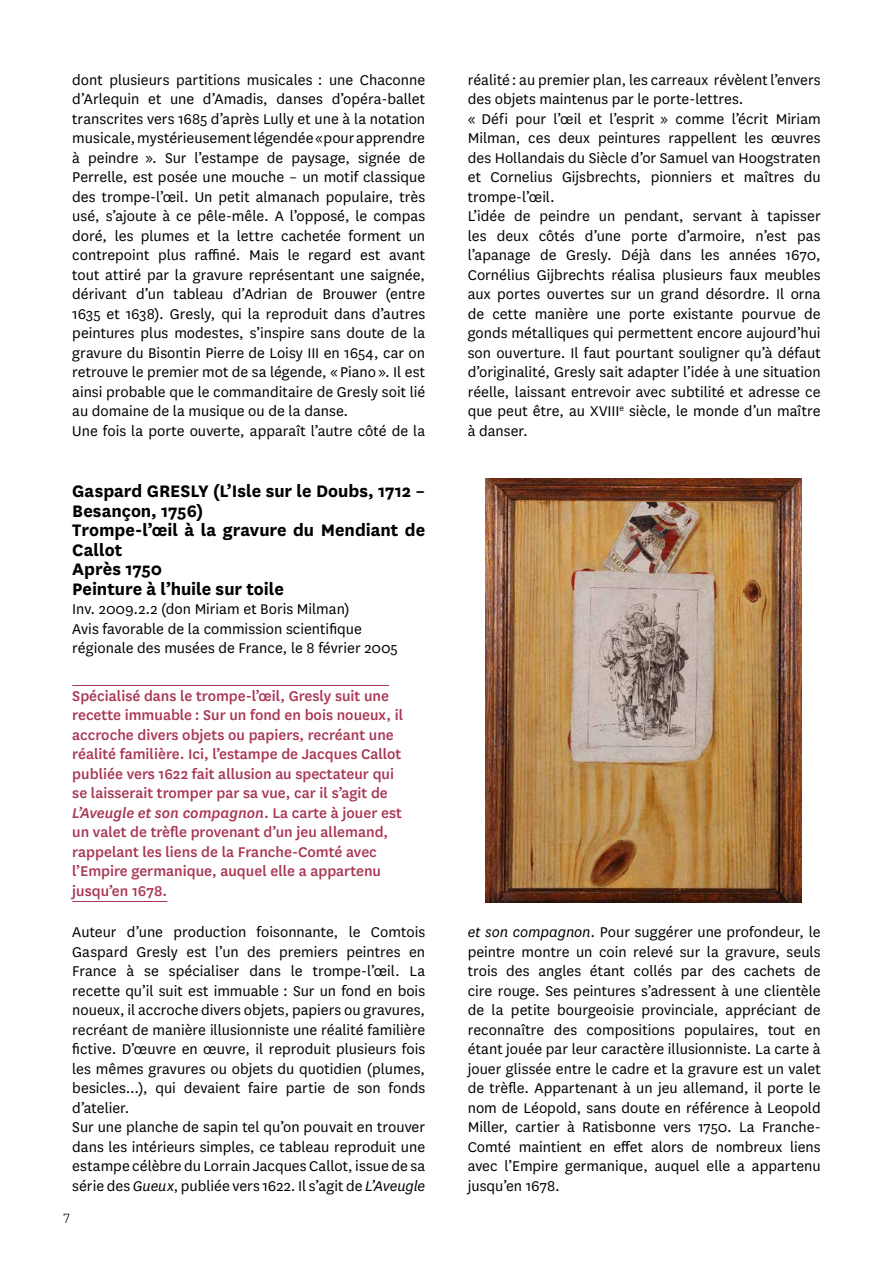
<style>
.page{position:relative;width:893px;height:1263px;background:#fff}
.page>*{position:absolute;margin:0;border:0;box-sizing:border-box;transform-origin:0 0}
.t1{font:700 19.5px/19.5px "National";letter-spacing:-.005em;color:#000}
.t2{font:16.5px/19.5px "National";color:#000}
.t3{font:500 16.5px/19.5px "National";color:#a93653}
.t4{font:300 15px "National";color:#000}
.s1{font-style:italic}
</style>
<div class="page">
<hr style="left:72px;top:685px;width:317px;height:1px;background:#a93653">
<hr style="left:72px;top:901px;width:95px;height:1px;background:#a93653">
<img style="left:486px;top:478px;width:316px;height:424px">
<p class="t2" style="left:72px;top:69px;width:354px">dont plusieurs partitions musicales : une Chaconne d’Arlequin et une d’Amadis, danses d’opéra-ballet transcrites vers 1685 d’après Lully et une à la notation musicale, mystérieusement légendée « pour apprendre à peindre ». Sur l’estampe de paysage, signée de Perrelle, est posée une mouche – un motif classique des trompe-l’œil. Un petit almanach populaire, très usé, s’ajoute à ce pêle-mêle. A l’opposé, le compas doré, les plumes et la lettre cachetée forment un contrepoint plus raffiné. Mais le regard est avant tout attiré par la gravure représentant une saignée, dérivant d’un tableau d’Adrian de Brouwer (entre 1635 et 1638). Gresly, qui la reproduit dans d’autres peintures plus modestes, s’inspire sans doute de la gravure du Bisontin Pierre de Loisy III en 1654, car on retrouve le premier mot de sa légende, « Piano ». Il est ainsi probable que le commanditaire de Gresly soit lié au domaine de la musique ou de la danse.<br>Une fois la porte ouverte, apparaît l’autre côté de la</p>
<p class="t2" style="left:468px;top:69px;width:354px">réalité : au premier plan, les carreaux révèlent l’envers des objets maintenus par le porte-lettres.<br>« Défi pour l’œil et l’esprit » comme l’écrit Miriam Milman, ces deux peintures rappellent les œuvres des Hollandais du Siècle d’or Samuel van Hoogstraten et Cornelius Gijsbrechts, pionniers et maîtres du trompe-l’œil.<br>L’idée de peindre un pendant, servant à tapisser les deux côtés d’une porte d’armoire, n’est pas l’apanage de Gresly. Déjà dans les années 1670, Cornélius Gijbrechts réalisa plusieurs faux meubles aux portes ouvertes sur un grand désordre. Il orna de cette manière une porte existante pourvue de gonds métalliques qui permettent encore aujourd’hui son ouverture. Il faut pourtant souligner qu’à défaut d’originalité, Gresly sait adapter l’idée à une situation réelle, laissant entrevoir avec subtilité et adresse ce que peut être, au XVIII<sup>e</sup> siècle, le monde d’un maître à danser.</p>
<p class="t1" style="left:72px;top:480px;width:354px">Gaspard GRESLY (L’Isle sur le Doubs, 1712 –<br>Besançon, 1756)<br>Trompe-l’œil à la gravure du Mendiant de<br>Callot<br>Après 1750<br>Peinture à l’huile sur toile</p>
<p class="t2" style="left:72px;top:599px;width:327px">Inv. 2009.2.2 (don Miriam et Boris Milman)<br>Avis favorable de la commission scientifique régionale des musées de France, le 8 février 2005</p>
<p class="t3" style="left:72px;top:685px;width:332px">Spécialisé dans le trompe-l’œil, Gresly suit une recette immuable : Sur un fond en bois noueux, il accroche divers objets ou papiers, recréant une réalité familière. Ici, l’estampe de Jacques Callot publiée vers 1622 fait allusion au spectateur qui se laisserait tromper par sa vue, car il s’agit de <span class="s1">L’Aveugle et son compagnon</span>. La carte à jouer est un valet de trèfle provenant d’un jeu allemand, rappelant les liens de la Franche-Comté avec l’Empire germanique, auquel elle a appartenu jusqu’en 1678.</p>
<p class="t2" style="left:72px;top:922px;width:354px">Auteur d’une production foisonnante, le Comtois Gaspard Gresly est l’un des premiers peintres en France à se spécialiser dans le trompe-l’œil. La recette qu’il suit est immuable : Sur un fond en bois noueux, il accroche divers objets, papiers ou gravures, recréant de manière illusionniste une réalité familière fictive. D’œuvre en œuvre, il reproduit plusieurs fois les mêmes gravures ou objets du quotidien (plumes, besicles...), qui devaient faire partie de son fonds d’atelier.<br>Sur une planche de sapin tel qu’on pouvait en trouver dans les intérieurs simples, ce tableau reproduit une estampe célèbre du Lorrain Jacques Callot, issue de sa série des <span class="s1">Gueux</span>, publiée vers 1622. Il s’agit de <span class="s1">L’Aveugle</span></p>
<p class="t2" style="left:468px;top:922px;width:354px;text-align:justify"><span class="s1">et son compagnon</span>. Pour suggérer une profondeur, le peintre montre un coin relevé sur la gravure, seuls trois des angles étant collés par des cachets de cire rouge. Ses peintures s’adressent à une clientèle de la petite bourgeoisie provinciale, appréciant de reconnaître des compositions populaires, tout en étant jouée par leur caractère illusionniste. La carte à jouer glissée entre le cadre et la gravure est un valet de trèfle. Appartenant à un jeu allemand, il porte le nom de Léopold, sans doute en référence à Leopold Miller, cartier à Ratisbonne vers 1750. La Franche-Comté maintient en effet alors de nombreux liens avec l’Empire germanique, auquel elle a appartenu jusqu’en 1678.</p>
<p class="t4" style="left:64px;top:1207px;width:8px">7</p>
</div>
